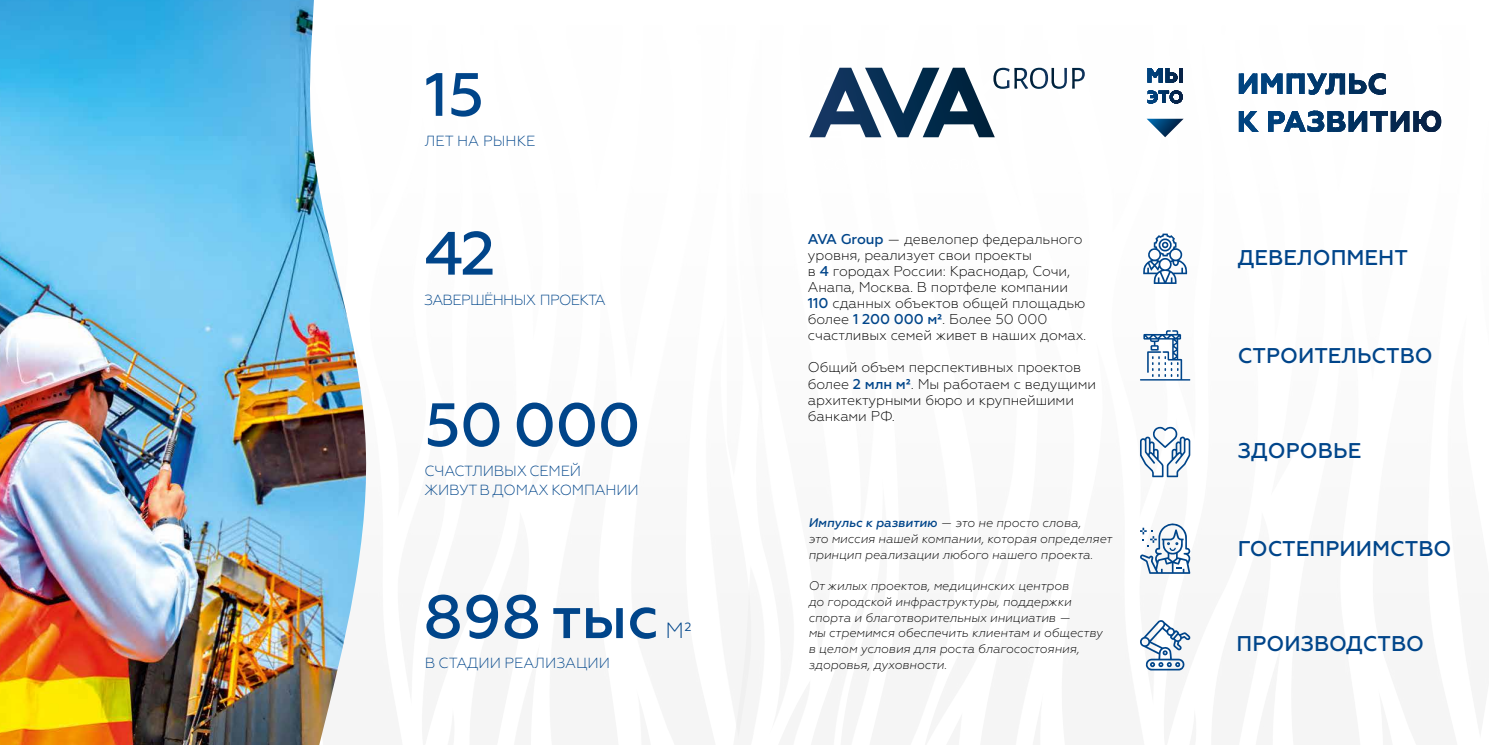
<style>
.page{position:relative;width:1489px;height:745px;background:#fff}
.page>*{position:absolute;margin:0;border:0;box-sizing:border-box;transform-origin:0 0}
.t1{font:500 61px "Geometria";color:#00458a}
.t2{font:300 22px "Geometria";color:#00458a}
.t3{font:500 21.25px "Geometria";color:#00458a}
.t4{font:300 14.62px/18.4px "Geometria";letter-spacing:-.015em;color:#00458a}
.t5{font:300 14.62px "Geometria";letter-spacing:-.045em;color:#00458a}
.t6{font:300 14.25px/16.1px "Geometria";letter-spacing:-.01em;color:#000}
.t7{font:500 14.25px "Geometria";color:#00458a}
.t8{font:italic 300 12.5px/15.8px "Geometria";color:#000}
.s1{font-weight:500;color:#00458a}
</style>
<div class="page">
<img style="left:0;top:0;width:367px;height:744px">
<svg style="left:1238px;top:73px;width:147px;height:22px"></svg>
<svg style="left:1238px;top:111px;width:21px;height:21px"></svg>
<svg style="left:1268px;top:110px;width:173px;height:22px"></svg>
<svg style="left:809px;top:68px;width:257px;height:70px"></svg>
<svg style="left:1072px;top:68px;width:12px;height:21px"></svg>
<svg style="left:1147px;top:68px;width:36px;height:15px"></svg>
<svg style="left:1147px;top:90px;width:36px;height:13px"></svg>
<svg style="left:1147px;top:119px;width:36px;height:18px"></svg>
<svg style="left:1143px;top:233px;width:44px;height:51px"></svg>
<svg style="left:1140px;top:330px;width:50px;height:50px"></svg>
<svg style="left:1140px;top:426px;width:50px;height:51px"></svg>
<svg style="left:1140px;top:523px;width:51px;height:50px"></svg>
<svg style="left:1140px;top:620px;width:50px;height:50px"></svg>
<h1 class="t1" style="left:425px;top:59px;width:61px">15</h1>
<p class="t4" style="left:425px;top:131px;width:112px">ЛЕТ НА РЫНКЕ</p>
<h1 class="t1" style="left:424px;top:217px;width:73px">42</h1>
<p class="t5" style="left:424px;top:291px;width:183px">ЗАВЕРШЁННЫХ ПРОЕКТА</p>
<h1 class="t1" style="left:424px;top:389px;width:217px">50 000</h1>
<p class="t4" style="left:424px;top:461px;width:216px">СЧАСТЛИВЫХ СЕМЕЙ<br>ЖИВУТ В ДОМАХ КОМПАНИИ</p>
<h1 class="t1" style="left:423px;top:580px;width:237px">898 тыс</h1>
<p class="t4" style="left:425px;top:653px;width:187px">В СТАДИИ РЕАЛИЗАЦИИ</p>
<h2 class="t2" style="left:665px;top:617px;width:28px">М²</h2>
<p class="t6" style="left:808px;top:230px;width:276px"><span class="s1">AVA Group</span> — девелопер федерального уровня, реализует свои проекты<br>в городах России: Краснодар, Сочи,</p>
<p class="t7" style="left:819px;top:262px;width:11px">4</p>
<p class="t6" style="left:808px;top:279px;width:280px">Анапа, Москва. В портфеле компании <span class="s1">110</span> сданных объектов общей площадью более <span class="s1">1 200 000 м²</span>. Более 50 000 счастливых семей живет в наших домах.</p>
<p class="t6" style="left:808px;top:359px;width:290px">Общий объем перспективных проектов более <span class="s1">2 млн м²</span>. Мы работаем с ведущими архитектурными бюро и крупнейшими банками РФ.</p>
<p class="t8" style="left:808px;top:514px;width:305px"><span class="s1">Импульс к развитию</span> — это не просто слова,<br>это миссия нашей компании, которая определяет принцип реализации любого нашего проекта.</p>
<p class="t8" style="left:808px;top:577px;width:296px">От жилых проектов, медицинских центров<br>до городской инфраструктуры, поддержки спорта и благотворительных инициатив —<br>мы стремимся обеспечить клиентам и обществу в целом условия для роста благосостояния, здоровья, духовности.</p>
<h3 class="t3" style="left:1237px;top:245px;width:171px">ДЕВЕЛОПМЕНТ</h3>
<h3 class="t3" style="left:1237px;top:343px;width:196px">СТРОИТЕЛЬСТВО</h3>
<h3 class="t3" style="left:1237px;top:438px;width:125px">ЗДОРОВЬЕ</h3>
<h3 class="t3" style="left:1237px;top:536px;width:215px">ГОСТЕПРИИМСТВО</h3>
<h3 class="t3" style="left:1236px;top:631px;width:189px">ПРОИЗВОДСТВО</h3>
</div>
